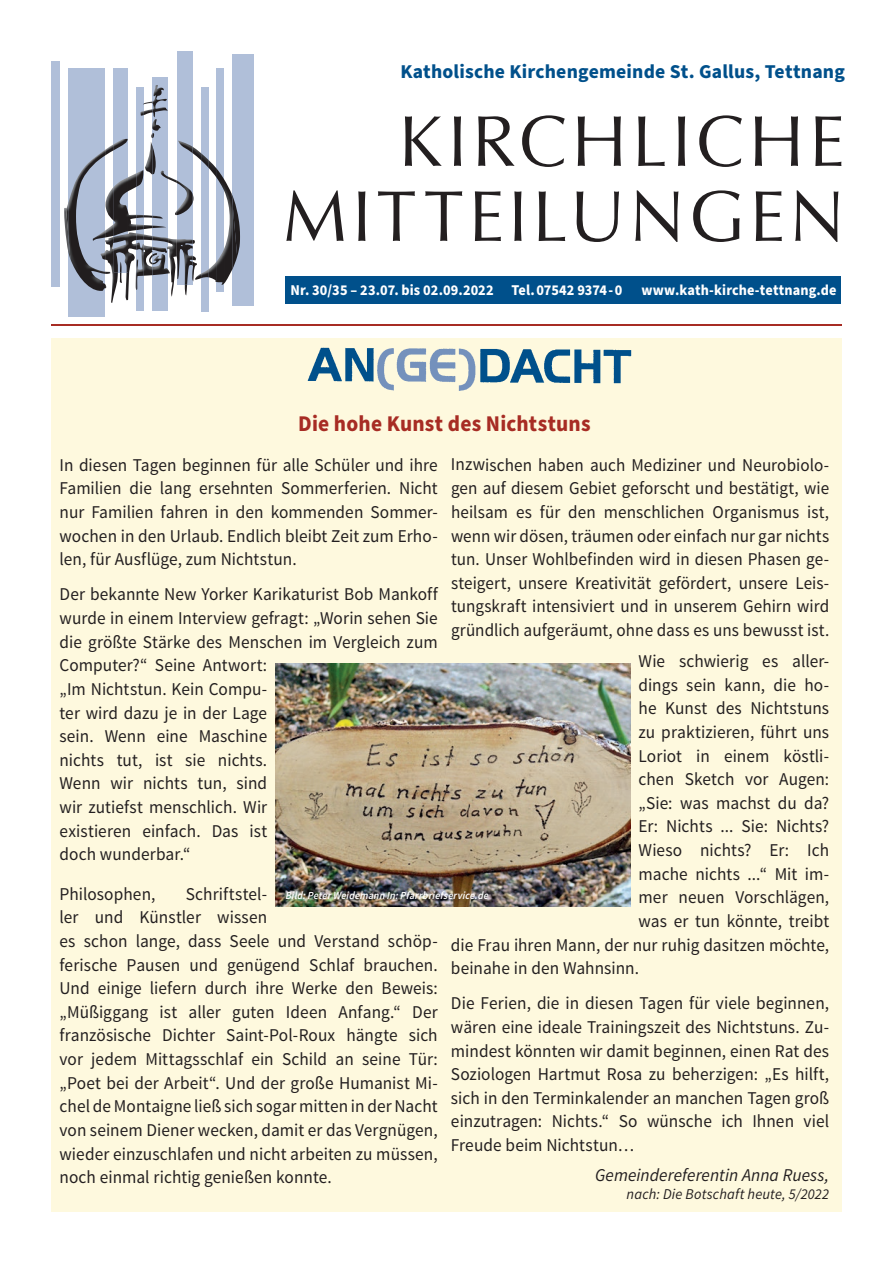
<style>
.page{position:relative;width:893px;height:1263px;background:#fff}
.page>*{position:absolute;margin:0;border:0;box-sizing:border-box;transform-origin:0 0}
.t1{font:72px/75px "Optima LT Std";letter-spacing:.06em;color:#231f20;text-align:right}
.t2{font:700 22.5px "Source Sans Pro";letter-spacing:.01em;color:#a72c24;scale:.95 1}
.t3{font:700 19.65px "Source Sans Pro";letter-spacing:.01em;color:#00508b}
.t4{font:18px/23.5px "Source Sans Pro";letter-spacing:.005em;color:#231f20;text-align:justify;scale:.96 1}
.t5{font:italic 18px "Source Sans Pro";letter-spacing:.005em;color:#231f20}
.t6{font:700 15px "Source Sans Pro";letter-spacing:.005em;color:#fff;scale:.95 1}
.t7{font:italic 15px "Source Sans Pro";letter-spacing:.01em;color:#231f20}
.t8{font:italic 600 10.8px "Source Sans Pro";color:#fff;scale:.91 1}
</style>
<div class="page">
<div style="left:68px;top:68px;width:37px;height:248px;background:#b0bfd9"></div>
<div style="left:114px;top:68px;width:14px;height:204px;background:#b0bfd9"></div>
<div style="left:137px;top:87px;width:7px;height:224px;background:#b0bfd9"></div>
<div style="left:201px;top:87px;width:7px;height:225px;background:#b0bfd9"></div>
<div style="left:217px;top:68px;width:7px;height:223px;background:#b0bfd9"></div>
<div style="left:152px;top:77px;width:16px;height:234px;background:#b0bfd9"></div>
<div style="left:177px;top:51px;width:15px;height:234px;background:#b0bfd9"></div>
<div style="left:233px;top:55px;width:21px;height:251px;background:#b0bfd9"></div>
<div style="left:51px;top:61px;width:9px;height:225px;background:#b0bfd9"></div>
<div style="left:285px;top:277px;width:556px;height:27px;background:#00508b"></div>
<img style="left:233px;top:197px;width:7px;height:60px">
<img style="left:192px;top:147px;width:41px;height:137px">
<img style="left:201px;top:153px;width:7px;height:125px">
<img style="left:217px;top:169px;width:7px;height:116px">
<img style="left:178px;top:141px;width:14px;height:12px">
<img style="left:233px;top:206px;width:4px;height:62px">
<img style="left:145px;top:142px;width:7px;height:31px">
<img style="left:152px;top:146px;width:4px;height:28px">
<img style="left:144px;top:101px;width:8px;height:14px">
<svg style="left:141px;top:103px;width:3px;height:13px"></svg>
<img style="left:152px;top:85px;width:16px;height:32px">
<svg style="left:151px;top:119px;width:10px;height:19px"></svg>
<img style="left:64px;top:208px;width:2px;height:28px">
<img style="left:66px;top:144px;width:48px;height:106px">
<img style="left:68px;top:150px;width:37px;height:141px">
<img style="left:114px;top:139px;width:14px;height:11px">
<img style="left:105px;top:173px;width:47px;height:59px">
<svg style="left:93px;top:231px;width:12px;height:10px"></svg>
<img style="left:114px;top:177px;width:14px;height:55px">
<img style="left:137px;top:170px;width:7px;height:60px">
<img style="left:152px;top:216px;width:14px;height:12px">
<img style="left:168px;top:177px;width:25px;height:38px">
<svg style="left:161px;top:171px;width:7px;height:8px"></svg>
<img style="left:177px;top:180px;width:15px;height:35px">
<img style="left:105px;top:232px;width:90px;height:71px">
<svg style="left:101px;top:251px;width:4px;height:9px"></svg>
<img style="left:114px;top:234px;width:14px;height:38px">
<img style="left:137px;top:233px;width:7px;height:57px">
<img style="left:152px;top:236px;width:16px;height:39px">
<img style="left:177px;top:239px;width:15px;height:46px">
<hr style="left:51px;top:325px;width:791px;height:1px;background:#a72c24">
<div style="left:51px;top:338px;width:791px;height:833px;background:#fef9de"></div>
<img style="left:377px;top:348px;width:255px;height:42px">
<img style="left:307px;top:348px;width:66px;height:34px">
<div style="left:51px;top:400px;width:791px;height:812px;background:#fef9de"></div>
<img style="left:276px;top:663px;width:354px;height:243px">
<p class="t3" style="left:400px;top:58px;width:446px">Katholische Kirchengemeinde St. Gallus, Tettnang</p>
<h1 class="t1" style="left:283px;top:105px;width:563px">KIRCHLICHE<br>MITTEILUNGEN</h1>
<p class="t6" style="left:290px;top:280px;width:351px">Nr. 30/35 – 23.07. bis 02.09.2022 Tel. 07542 9374 - 0</p>
<p class="t6" style="left:641px;top:280px;width:207px">www.kath-kirche-tettnang.de</p>
<p class="t2" style="left:298px;top:408px;width:309px">Die hohe Kunst des Nichtstuns</p>
<p class="t4" style="left:60px;top:453px;width:395px">In diesen Tagen beginnen für alle Schüler und ihre Familien die lang ersehnten Sommerferien. Nicht nur Familien fahren in den kommenden Sommer&shy;wochen in den Urlaub. Endlich bleibt Zeit zum Erho&shy;len, für Ausflüge, zum Nichtstun.</p>
<p class="t4" style="left:60px;top:583px;width:395px;text-align:left">Der bekannte New Yorker Karikaturist Bob Mankoff wurde in einem Interview gefragt: „Worin sehen Sie die größte Stärke des Menschen im Vergleich zum<br>Computer?“ Seine Antwort:<br>„Im Nichtstun. Kein Compu-<br>ter wird dazu je in der Lage<br>sein. Wenn eine Maschine<br>nichts tut, ist sie nichts.<br>Wenn wir nichts tun, sind<br>wir zutiefst menschlich. Wir<br>existieren einfach. Das ist<br>doch wunderbar.“</p>
<p class="t4" style="left:60px;top:882px;width:101px">Philosophen,</p>
<p class="t4" style="left:451px;top:453px;width:395px">Inzwischen haben auch Mediziner und Neurobiolo&shy;gen auf diesem Gebiet geforscht und bestätigt, wie heilsam es für den menschlichen Organismus ist, wenn wir dösen, träumen oder einfach nur gar nichts tun. Unser Wohlbefinden wird in diesen Phasen ge&shy;steigert, unsere Kreativität gefördert, unsere Leis&shy;tungskraft intensiviert und in unserem Gehirn wird gründlich aufgeräumt, ohne dass es uns bewusst ist.</p>
<p class="t4" style="left:638px;top:650px;width:200px">Wie schwierig es aller-</p>
<p class="t4" style="left:638px;top:673px;width:200px">dings sein kann, die ho-</p>
<p class="t4" style="left:638px;top:697px;width:200px">he Kunst des Nichtstuns</p>
<p class="t4" style="left:638px;top:720px;width:200px">zu praktizieren, führt uns</p>
<p class="t4" style="left:638px;top:744px;width:200px">Loriot in einem köstli-</p>
<p class="t4" style="left:638px;top:768px;width:200px">chen Sketch vor Augen:</p>
<p class="t4" style="left:638px;top:791px;width:200px">„Sie: was machst du da?</p>
<p class="t4" style="left:638px;top:815px;width:200px">Er: Nichts ... Sie: Nichts?</p>
<p class="t4" style="left:638px;top:839px;width:200px">Wieso nichts? Er: Ich</p>
<p class="t4" style="left:638px;top:862px;width:200px">mache nichts ...“ Mit im-</p>
<p class="t4" style="left:638px;top:886px;width:200px">mer neuen Vorschlägen,</p>
<p class="t4" style="left:638px;top:909px;width:200px">was er tun könnte, treibt</p>
<p class="t4" style="left:451px;top:933px;width:395px">die Frau ihren Mann, der nur ruhig dasitzen möchte,</p>
<p class="t4" style="left:451px;top:957px;width:197px">beinahe in den Wahnsinn.</p>
<p class="t4" style="left:451px;top:992px;width:395px">Die Ferien, die in diesen Tagen für viele beginnen, wären eine ideale Trainingszeit des Nichtstuns. Zu&shy;mindest könnten wir damit beginnen, einen Rat des Soziologen Hartmut Rosa zu beherzigen: „Es hilft, sich in den Terminkalender an manchen Tagen groß einzutragen: Nichts.“ So wünsche ich Ihnen viel Freude beim Nichtstun…</p>
<p class="t5" style="left:595px;top:1164px;width:236px">Gemeindereferentin Anna Ruess,</p>
<p class="t7" style="left:627px;top:1184px;width:204px">nach: Die Botschaft heute, 5/2022</p>
<p class="t4" style="left:60px;top:882px;width:395px;text-align:left;text-indent:126px">Schriftstel-<br>ler und Künstler wissen<br>es schon lange, dass Seele und Verstand schöp&shy;ferische Pausen und genügend Schlaf brauchen.<br>Und einige liefern durch ihre Werke den Beweis: „Müßiggang ist aller guten Ideen Anfang.“ Der französische Dichter Saint-Pol-Roux hängte sich vor jedem Mittagsschlaf ein Schild an seine Tür: „Poet bei der Arbeit“. Und der große Humanist Mi&shy;chel de Montaigne ließ sich sogar mitten in der Nacht von seinem Diener wecken, damit er das Vergnügen, wieder einzuschlafen und nicht arbeiten zu müssen, noch einmal richtig genießen konnte.</p>
<p class="t8" style="left:285px;top:888px;width:228px">Bild:PeterWeidemannIn:Pfarrbriefservice.de</p>
</div>
